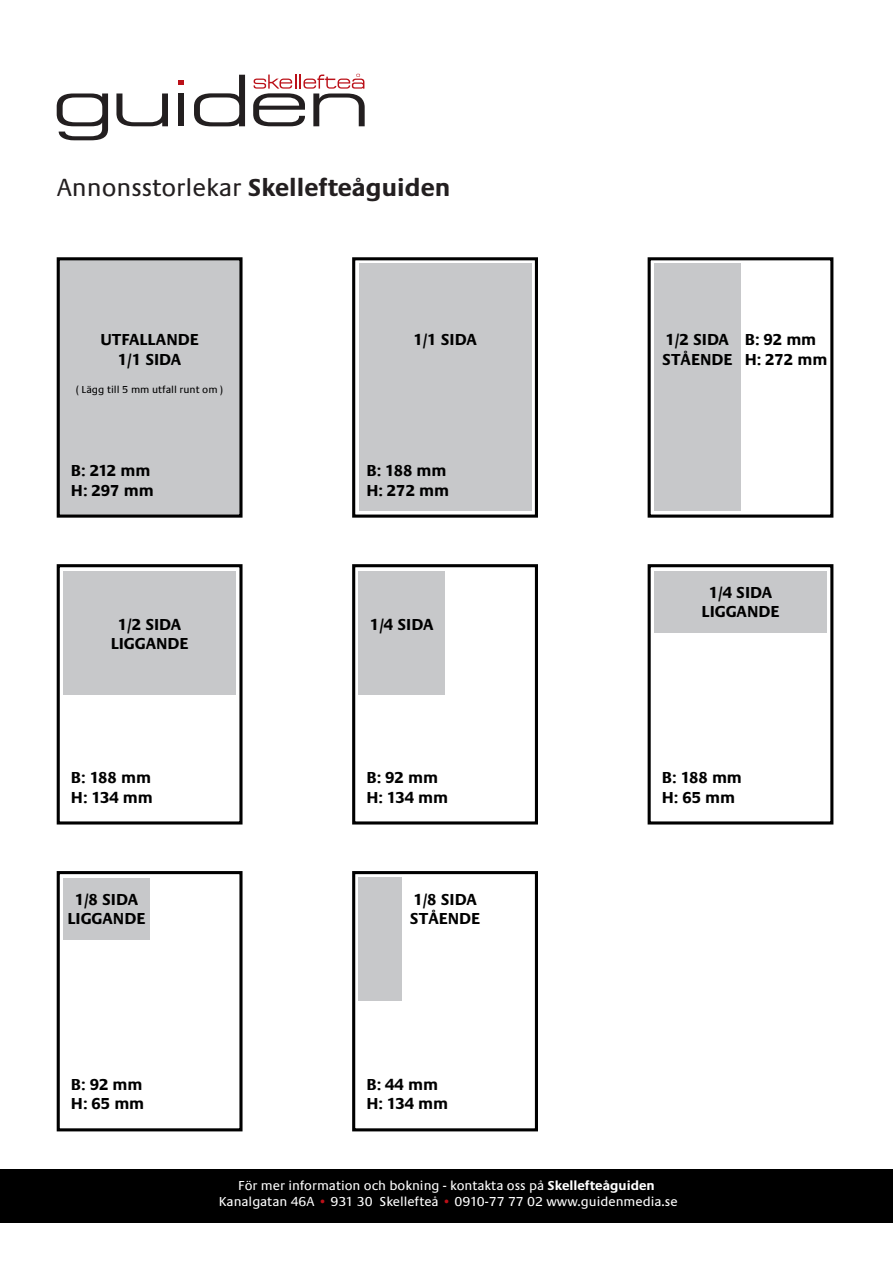
<style>
.page{position:relative;width:893px;height:1263px;background:#fff}
.page>*{position:absolute;margin:0;border:0;box-sizing:border-box;transform-origin:0 0}
.t1{font:700 25.5px "Praxis EF";color:#231f20}
.t2{font:700 16.5px/19.8px "Praxis EF";color:#000}
.t3{font:13.5px/16.2px "Praxis EF";color:#fff;text-align:center}
.t4{font:10.5px "Praxis EF";color:#000}
.s1{font-weight:400}
.s2{font-weight:700}
.s3{color:#bb1018}
</style>
<div class="page">
<div style="left:359px;top:264px;width:172px;height:247px;background:#c7c8ca"></div>
<div style="left:0;top:1169px;width:893px;height:53px;background:#000"></div>
<div style="left:57px;top:257px;width:186px;height:261px;background:#c7c8ca;border:3px solid #000"></div>
<div style="left:648px;top:257px;width:185px;height:261px;border:3px solid #000"></div>
<div style="left:352px;top:257px;width:186px;height:261px;border:3px solid #000"></div>
<div style="left:57px;top:564px;width:186px;height:260px;border:3px solid #000"></div>
<div style="left:648px;top:564px;width:185px;height:260px;border:3px solid #000"></div>
<div style="left:352px;top:564px;width:186px;height:260px;border:3px solid #000"></div>
<div style="left:57px;top:871px;width:186px;height:260px;border:3px solid #000"></div>
<div style="left:654px;top:264px;width:86px;height:247px;background:#c7c8ca"></div>
<div style="left:63px;top:571px;width:173px;height:123px;background:#c7c8ca"></div>
<div style="left:359px;top:571px;width:86px;height:123px;background:#c7c8ca"></div>
<div style="left:654px;top:571px;width:173px;height:61px;background:#c7c8ca"></div>
<div style="left:63px;top:877px;width:87px;height:62px;background:#c7c8ca"></div>
<div style="left:352px;top:871px;width:186px;height:260px;border:3px solid #000"></div>
<div style="left:359px;top:877px;width:43px;height:124px;background:#c7c8ca"></div>
<svg style="left:57px;top:93px;width:51px;height:47px"></svg>
<svg style="left:116px;top:93px;width:52px;height:33px"></svg>
<div style="left:178px;top:93px;width:6px;height:33px;background:#231f20"></div>
<svg style="left:194px;top:75px;width:51px;height:51px"></svg>
<svg style="left:253px;top:74px;width:112px;height:52px"></svg>
<svg style="left:178px;top:80px;width:6px;height:4px"></svg>
<h1 class="t1" style="left:57px;top:174px;width:395px"><span class="s1">Annonsstorlekar</span> Skellefteåguiden</h1>
<p class="t2" style="left:100px;top:330px;width:100px;text-align:center">UTFALLANDE<br>1/1 SIDA</p>
<p class="t4" style="left:76px;top:384px;width:149px">( Lägg till 5 mm utfall runt om )</p>
<p class="t2" style="left:413px;top:330px;width:65px">1/1 SIDA</p>
<p class="t2" style="left:71px;top:461px;width:84px">B: 212 mm<br>H: 297 mm</p>
<p class="t2" style="left:366px;top:461px;width:84px">B: 188 mm<br>H: 272 mm</p>
<p class="t2" style="left:111px;top:614px;width:79px;text-align:center">1/2 SIDA<br>LIGGANDE</p>
<p class="t2" style="left:370px;top:614px;width:65px">1/4 SIDA</p>
<p class="t2" style="left:71px;top:768px;width:83px">B: 188 mm<br>H: 134 mm</p>
<p class="t2" style="left:366px;top:768px;width:83px">B: 92 mm<br>H: 134 mm</p>
<p class="t2" style="left:67px;top:889px;width:79px;text-align:center">1/8 SIDA<br>LIGGANDE</p>
<p class="t2" style="left:410px;top:889px;width:72px">1/8 SIDA<br>STÅENDE</p>
<p class="t2" style="left:71px;top:1074px;width:75px">B: 92 mm<br>H: 65 mm</p>
<p class="t2" style="left:366px;top:1074px;width:83px">B: 44 mm<br>H: 134 mm</p>
<p class="t2" style="left:662px;top:330px;width:72px">1/2 SIDA<br>STÅENDE</p>
<p class="t2" style="left:745px;top:330px;width:84px">B: 92 mm<br>H: 272 mm</p>
<p class="t2" style="left:702px;top:582px;width:79px;text-align:center">1/4 SIDA<br>LIGGANDE</p>
<p class="t2" style="left:662px;top:768px;width:82px">B: 188 mm<br>H: 65 mm</p>
<p class="t3" style="left:219px;top:1178px;width:460px">För mer information och bokning - kontakta oss på <span class="s2">Skellefteåguiden<br></span>Kanalgatan 46A <span class="s3">•</span> 931 30 Skellefteå <span class="s3">•</span> 0910-77 77 02 www.guidenmedia.se</p>
</div>
